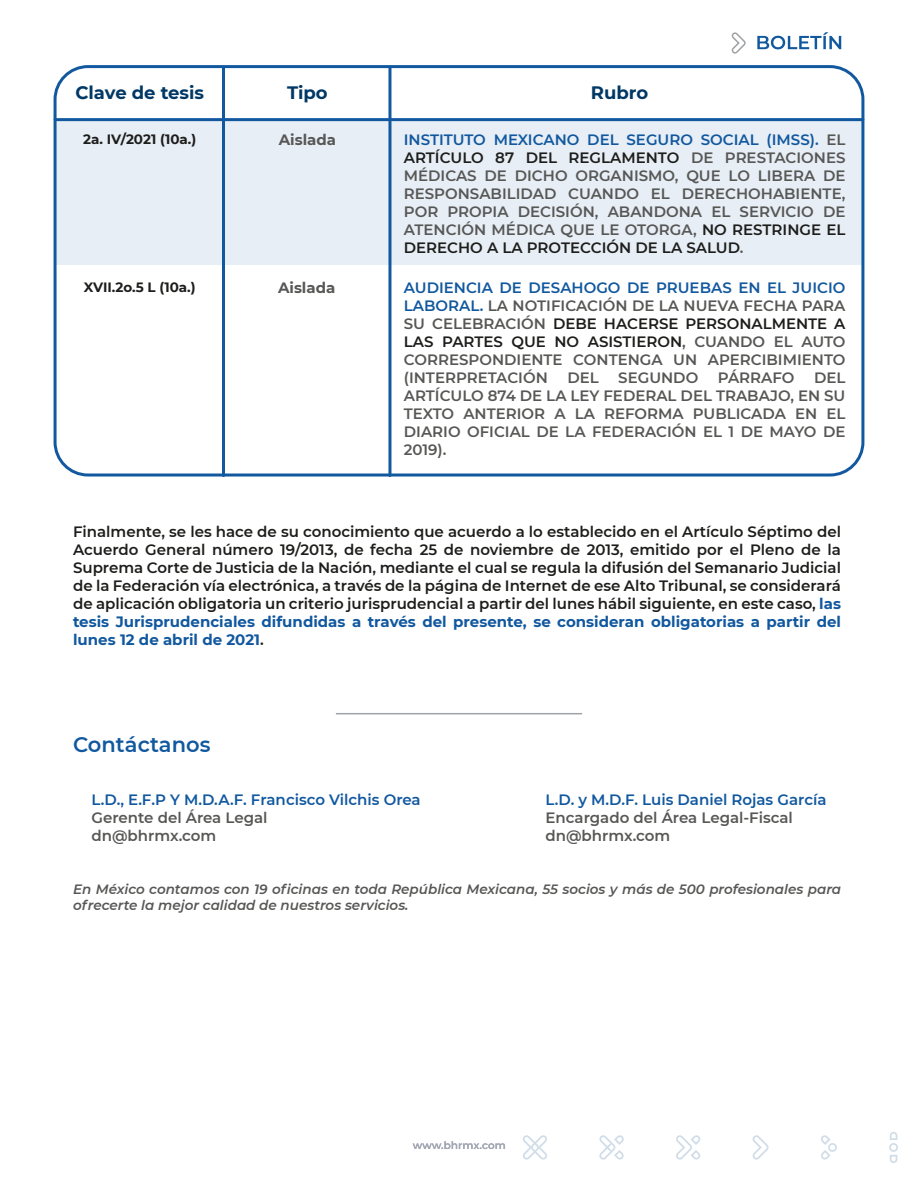
<style>
.page{position:relative;width:918px;height:1188px;background:#fff}
.page>*{position:absolute;margin:0;border:0;box-sizing:border-box;transform-origin:0 0}
.t1{font:600 21px "Montserrat";color:#11589f}
.t2{font:700 18px "Montserrat";color:#003865}
.t3{font:600 15px/18px "Montserrat";color:#575756;text-align:justify}
.t4{font:600 15px/18px "Montserrat";color:#1d1d1b;text-align:justify}
.t5{font:600 15px "Montserrat";color:#11589f}
.t6{font:700 15px "Montserrat";color:#575756}
.t7{font:italic 600 13.5px/16.2px "Montserrat";color:#575756}
.t8{font:700 13.5px "Montserrat";color:#1d1d1b}
.s1{color:#11589f}
.s2{color:#1d1d1b}
.s3{font-weight:700;color:#11589f}
</style>
<div class="page">
<div style="left:55px;top:120px;width:808px;height:145px;background:#e7eef5"></div>
<div style="left:54px;top:65px;width:810px;height:412px;border:3px solid #11589f;border-radius:33px"></div>
<hr style="left:55px;top:118px;width:808px;height:3px;background:#11589f">
<hr style="left:388px;top:67px;width:3px;height:409px;background:#11589f">
<hr style="left:222px;top:67px;width:3px;height:409px;background:#11589f">
<hr style="left:336px;top:713px;width:246px;height:1px;background:#a0a3a5">
<svg style="left:757px;top:32px;width:84px;height:17px"></svg>
<svg style="left:732px;top:32px;width:14px;height:22px"></svg>
<svg style="left:413px;top:1141px;width:92px;height:8px"></svg>
<svg style="left:676px;top:1135px;width:24px;height:25px"></svg>
<svg style="left:523px;top:1135px;width:24px;height:25px"></svg>
<svg style="left:753px;top:1135px;width:16px;height:25px"></svg>
<svg style="left:889px;top:1132px;width:9px;height:31px"></svg>
<svg style="left:599px;top:1135px;width:25px;height:25px"></svg>
<svg style="left:821px;top:1135px;width:16px;height:25px"></svg>
<p class="t2" style="left:75px;top:79px;width:130px">Clave de tesis</p>
<p class="t2" style="left:287px;top:79px;width:42px">Tipo</p>
<p class="t2" style="left:591px;top:79px;width:59px">Rubro</p>
<p class="t8" style="left:83px;top:129px;width:115px">2a. IV/2021 (10a.)</p>
<p class="t3" style="left:404px;top:130px;width:443px"><span class="s1">INSTITUTO MEXICANO DEL SEGURO SOCIAL (IMSS).</span> EL <span class="s2">ARTÍCULO 87 DEL REGLAMENTO</span> DE PRESTACIONES MÉDICAS DE DICHO ORGANISMO, QUE LO LIBERA DE RESPONSABILIDAD CUANDO EL DERECHOHABIENTE, POR PROPIA DECISIÓN, ABANDONA EL SERVICIO DE ATENCIÓN MÉDICA QUE LE OTORGA, <span class="s2">NO RESTRINGE EL DERECHO A LA PROTECCIÓN DE LA SALUD</span>.</p>
<p class="t6" style="left:279px;top:129px;width:59px">Aislada</p>
<p class="t6" style="left:278px;top:277px;width:59px">Aislada</p>
<p class="t8" style="left:84px;top:278px;width:113px">XVII.2o.5 L (10a.)</p>
<p class="t3" style="left:404px;top:278px;width:443px"><span class="s1">AUDIENCIA DE DESAHOGO DE PRUEBAS EN EL JUICIO LABORAL.</span> LA NOTIFICACIÓN DE LA NUEVA FECHA PARA SU CELEBRACIÓN <span class="s2">DEBE HACERSE PERSONALMENTE A LAS PARTES QUE NO ASISTIERON</span>, CUANDO EL AUTO CORRESPONDIENTE CONTENGA UN APERCIBIMIENTO (INTERPRETACIÓN</p>
<p class="t3" style="left:567px;top:368px;width:33px">DEL</p>
<p class="t3" style="left:618px;top:368px;width:82px">SEGUNDO</p>
<p class="t3" style="left:718px;top:368px;width:78px">PÁRRAFO</p>
<p class="t3" style="left:404px;top:368px;width:443px;text-indent:410px">DEL ARTÍCULO 874 DE LA LEY FEDERAL DEL TRABAJO, EN SU TEXTO ANTERIOR A LA REFORMA PUBLICADA EN EL DIARIO OFICIAL DE LA FEDERACIÓN EL 1 DE MAYO DE 2019).</p>
<p class="t4" style="left:73px;top:522px;width:770px">Finalmente, se les hace de su conocimiento que acuerdo a lo establecido en el Artículo Séptimo del Acuerdo General número 19/2013, de fecha 25 de noviembre de 2013, emitido por el Pleno de la Suprema Corte de Justicia de la Nación, mediante el cual se regula la difusión del Semanario Judicial de la Federación vía electrónica, a través de la página de Internet de ese Alto Tribunal, se considerará de aplicación obligatoria un criterio jurisprudencial a partir del lunes hábil siguiente, en este caso, <span class="s3">las tesis Jurisprudenciales difundidas a través del presente, se consideran obligatorias a partir del lunes 12 de abril de 2021</span>.</p>
<h1 class="t1" style="left:73px;top:730px;width:139px">Contáctanos</h1>
<p class="t5" style="left:91px;top:789px;width:331px">L.D., E.F.P Y M.D.A.F. Francisco Vilchis Orea</p>
<p class="t3" style="left:91px;top:808px;width:178px">Gerente del Área Legal dn@bhrmx.com</p>
<p class="t5" style="left:546px;top:789px;width:282px">L.D. y M.D.F. Luis Daniel Rojas García</p>
<p class="t3" style="left:546px;top:808px;width:249px">Encargado del Área Legal-Fiscal dn@bhrmx.com</p>
<p class="t7" style="left:73px;top:881px;width:770px">En México contamos con 19 oficinas en toda República Mexicana, 55 socios y más de 500 profesionales para ofrecerte la mejor calidad de nuestros servicios.</p>
</div>
